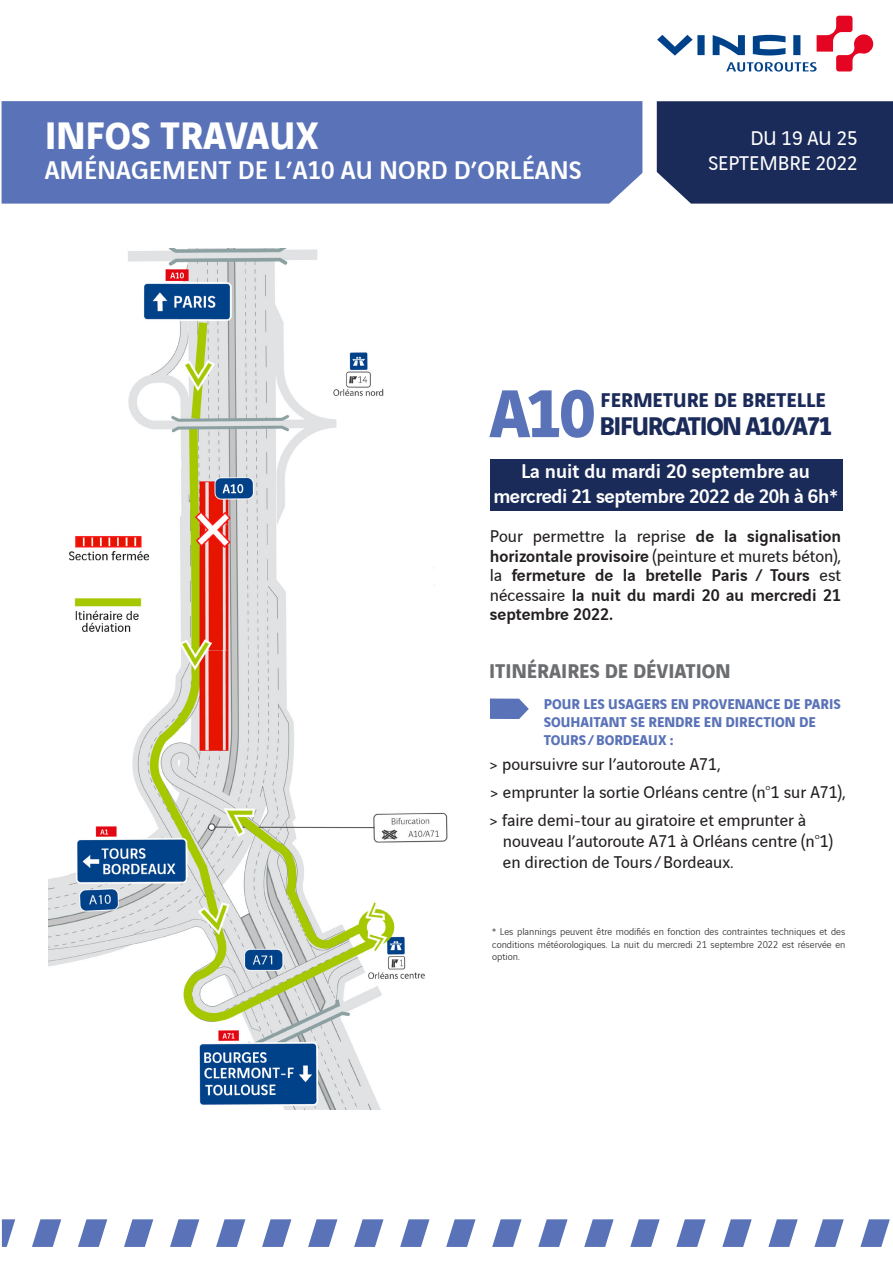
<style>
.page{position:relative;width:893px;height:1263px;background:#fff}
.page>*{position:absolute;margin:0;border:0;box-sizing:border-box;transform-origin:0 0}
.t1{font:700 72px "Vinci Sans";color:#5a73b8}
.t2{font:700 40.5px "Vinci Sans";color:#fff}
.t3{font:500 27px "Vinci Sans";color:#fff}
.t4{font:700 27px "Vinci Sans";letter-spacing:-.05em;color:#1b2b59}
.t5{font:500 21px "Vinci Sans";letter-spacing:-.02em;color:#fff}
.t6{font:500 21px "Vinci Sans";color:#fff}
.t7{font:700 21px "Vinci Sans";color:#6c6d70}
.t8{font:21px "Vinci Sans";color:#fff}
.t9{font:700 21px "Vinci Sans";color:#1b2b59}
.t10{font:18px/21.6px "Vinci Sans";color:#231f20}
.t11{font:500 18px/19.5px "Vinci Sans";color:#231f20;text-align:justify}
.t12{font:700 15px/18px "Vinci Sans";color:#5a73b8}
.t13{font:300 10.5px/12.6px "Vinci Sans";color:#231f20;text-align:justify}
.s1{font-weight:400}
</style>
<div class="page">
<div style="left:2px;top:101px;width:640px;height:103px;background:#5a73b8"></div>
<div style="left:657px;top:101px;width:236px;height:103px;background:#1b2b59"></div>
<svg style="left:657px;top:16px;width:216px;height:56px"></svg>
<img style="left:49px;top:248px;width:399px;height:862px">
<svg style="left:490px;top:698px;width:39px;height:21px"></svg>
<svg style="left:2px;top:1219px;width:13px;height:28px"></svg>
<svg style="left:32px;top:1219px;width:29px;height:28px"></svg>
<svg style="left:78px;top:1219px;width:29px;height:28px"></svg>
<svg style="left:124px;top:1219px;width:29px;height:28px"></svg>
<svg style="left:170px;top:1219px;width:29px;height:28px"></svg>
<svg style="left:216px;top:1219px;width:29px;height:28px"></svg>
<svg style="left:262px;top:1219px;width:29px;height:28px"></svg>
<svg style="left:308px;top:1219px;width:29px;height:28px"></svg>
<svg style="left:354px;top:1219px;width:29px;height:28px"></svg>
<svg style="left:400px;top:1219px;width:29px;height:28px"></svg>
<svg style="left:446px;top:1219px;width:30px;height:28px"></svg>
<svg style="left:492px;top:1219px;width:30px;height:28px"></svg>
<svg style="left:538px;top:1219px;width:30px;height:28px"></svg>
<svg style="left:584px;top:1219px;width:30px;height:28px"></svg>
<svg style="left:630px;top:1219px;width:30px;height:28px"></svg>
<svg style="left:676px;top:1219px;width:30px;height:28px"></svg>
<svg style="left:722px;top:1219px;width:30px;height:28px"></svg>
<svg style="left:768px;top:1219px;width:30px;height:28px"></svg>
<svg style="left:814px;top:1219px;width:30px;height:28px"></svg>
<svg style="left:860px;top:1219px;width:30px;height:28px"></svg>
<div style="left:490px;top:459px;width:352px;height:51px;background:#1b2b59"></div>
<p class="t2" style="left:45px;top:104px;width:276px">INFOS TRAVAUX</p>
<p class="t3" style="left:45px;top:149px;width:539px">AMÉNAGEMENT DE L’A10 AU NORD D’ORLÉANS</p>
<p class="t8" style="left:750px;top:123px;width:109px">DU 19 AU 25</p>
<p class="t8" style="left:708px;top:148px;width:151px">SEPTEMBRE 2022</p>
<p class="t1" style="left:489px;top:356px;width:108px">A10</p>
<p class="t9" style="left:601px;top:384px;width:227px">FERMETURE DE BRETELLE</p>
<p class="t4" style="left:599px;top:405px;width:235px">BIFURCATION A10/A71</p>
<p class="t6" style="left:521px;top:455px;width:290px">La nuit du mardi 20 septembre au</p>
<p class="t5" style="left:493px;top:480px;width:346px">mercredi 21 septembre 2022 de 20h à 6h*</p>
<p class="t11" style="left:490px;top:525px;width:353px"><span class="s1">Pour permettre la reprise</span> de la signalisation horizontale provisoire <span class="s1">(peinture et murets béton), la</span> fermeture de la bretelle Paris / Tours <span class="s1">est nécessaire</span> la nuit du mardi 20 au mercredi 21 septembre 2022.</p>
<p class="t7" style="left:489px;top:654px;width:243px">ITINÉRAIRES DE DÉVIATION</p>
<p class="t12" style="left:544px;top:694px;width:299px">POUR LES USAGERS EN PROVENANCE DE PARIS<br>SOUHAITANT SE RENDRE EN DIRECTION DE<br>TOURS / BORDEAUX :</p>
<p class="t10" style="left:489px;top:752px;width:233px">&gt; poursuivre sur l’autoroute A71,</p>
<p class="t10" style="left:490px;top:779px;width:357px">&gt; emprunter la sortie Orléans centre (n°1 sur A71),</p>
<p class="t10" style="left:489px;top:808px;width:318px">&gt; faire demi-tour au giratoire et emprunter à</p>
<p class="t10" style="left:503px;top:828px;width:332px">nouveau l’autoroute A71 à Orléans centre (n°1) en direction de Tours / Bordeaux.</p>
<p class="t13" style="left:492px;top:924px;width:355px">* Les plannings peuvent être modifiés en fonction des contraintes techniques et des conditions météorologiques. La nuit du mercredi 21 septembre 2022 est réservée en option.</p>
</div>
